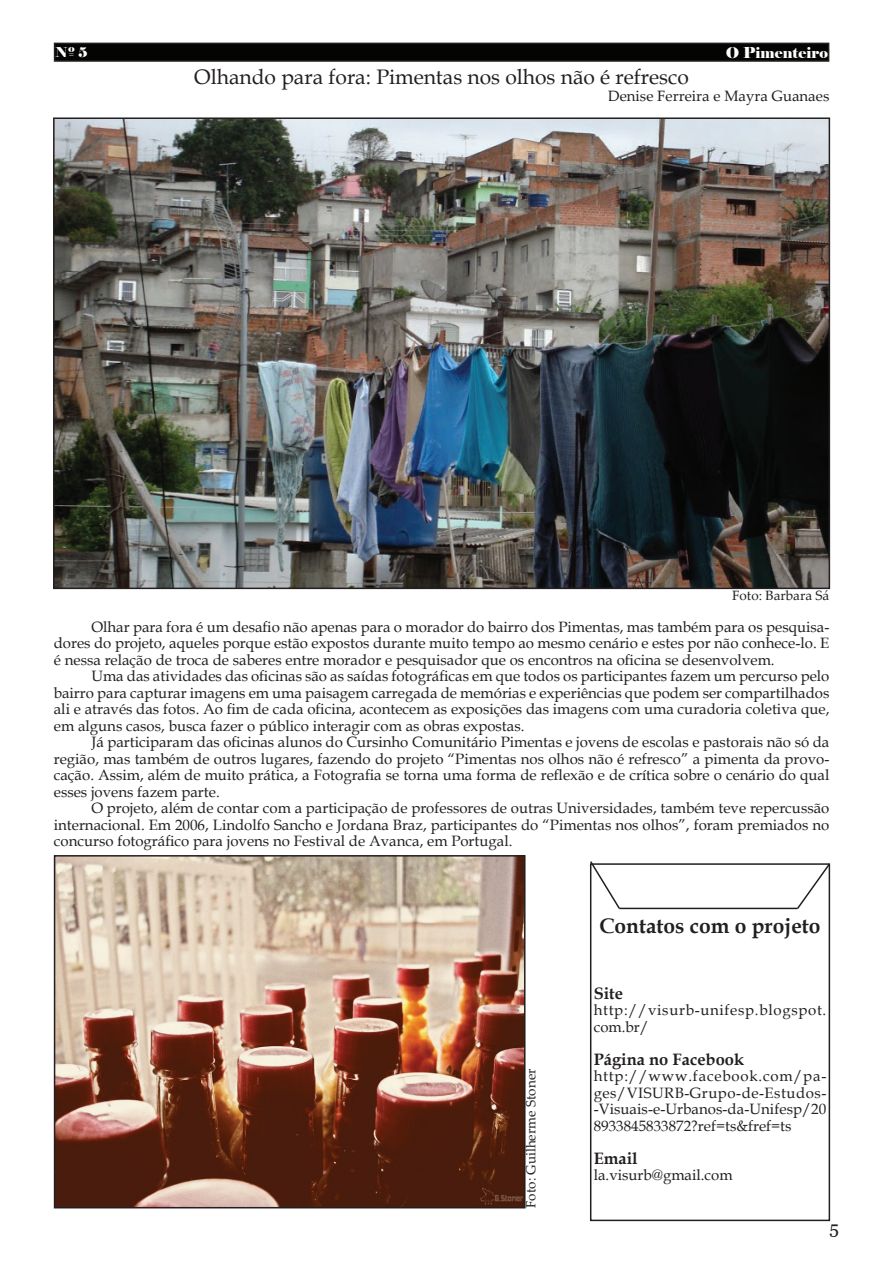
<style>
.page{position:relative;width:893px;height:1263px;background:#fff}
.page>*{position:absolute;margin:0;border:0;box-sizing:border-box;transform-origin:0 0}
.t1{font:21px "Book Antiqua";color:#231f20}
.t2{font:700 21px "Book Antiqua";color:#231f20}
.t3{font:18px "Georgia";color:#231f20}
.t4{font:700 16.5px "Book Antiqua";color:#231f20}
.t5{font:15px/16.5px "Book Antiqua";color:#231f20;text-align:justify}
.t6{font:15px/16.5px "Book Antiqua";letter-spacing:.045em;color:#231f20}
.t7{font:15px "Palatino Linotype";color:#231f20}
.t8{font:15px "Elephant";color:#fffefd}
.t9{font:13.5px "Palatino Linotype";color:#231f20}
.t10{font:13.5px "Elephant";color:#fff}
</style>
<div class="page">
<div style="left:55px;top:43px;width:773px;height:18px;background:#040503"></div>
<div style="left:54px;top:43px;width:775px;height:19px;border:1px solid #231f20"></div>
<div style="left:590px;top:863px;width:240px;height:358px;border:1px solid #231f20"></div>
<img style="left:55px;top:119px;width:773px;height:468px">
<img style="left:56px;top:857px;width:467px;height:349px">
<svg style="left:590px;top:861px;width:31px;height:49px"></svg>
<hr style="left:619px;top:908px;width:178px;height:1px;background:#231f20">
<svg style="left:795px;top:863px;width:36px;height:48px"></svg>
<p class="t10" style="left:56px;top:44px;width:34px">Nº 5</p>
<p class="t8" style="left:726px;top:44px;width:103px">O Pimenteiro</p>
<h1 class="t1" style="left:194px;top:69px;width:496px">Olhando para fora: Pimentas nos olhos não é refresco</h1>
<p class="t7" style="left:608px;top:90px;width:223px">Denise Ferreira e Mayra Guanaes</p>
<p class="t9" style="left:732px;top:590px;width:99px">Foto: Barbara Sá</p>
<p class="t5" style="left:54px;top:620px;width:777px;text-indent:37px">Olhar para fora é um desafio não apenas para o morador do bairro dos Pimentas, mas também para os pesquisa&shy;dores do projeto, aqueles porque estão expostos durante muito tempo ao mesmo cenário e estes por não conhece-lo. E é nessa relação de troca de saberes entre morador e pesquisador que os encontros na oficina se desenvolvem.</p>
<p class="t5" style="left:54px;top:670px;width:777px;text-indent:37px">Uma das atividades das oficinas são as saídas fotográficas em que todos os participantes fazem um percurso pelo bairro para capturar imagens em uma paisagem carregada de memórias e experiências que podem ser compartilhados ali e através das fotos. Ao fim de cada oficina, acontecem as exposições das imagens com uma curadoria coletiva que, em alguns casos, busca fazer o público interagir com as obras expostas.</p>
<p class="t5" style="left:54px;top:736px;width:777px;text-indent:37px">Já participaram das oficinas alunos do Cursinho Comunitário Pimentas e jovens de escolas e pastorais não só da região, mas também de outros lugares, fazendo do projeto “Pimentas nos olhos não é refresco” a pimenta da provo&shy;cação. Assim, além de muito prática, a Fotografia se torna uma forma de reflexão e de crítica sobre o cenário do qual esses jovens fazem parte.</p>
<p class="t5" style="left:54px;top:802px;width:777px;text-indent:37px">O projeto, além de contar com a participação de professores de outras Universidades, também teve repercussão internacional. Em 2006, Lindolfo Sancho e Jordana Braz, participantes do “Pimentas nos olhos”, foram premiados no concurso fotográfico para jovens no Festival de Avanca, em Portugal.</p>
<p class="t9" style="left:525px;top:1208px;width:141px;rotate:-90deg">Foto: Guilherme Stoner</p>
<h1 class="t2" style="left:599px;top:918px;width:223px">Contatos com o projeto</h1>
<p class="t4" style="left:593px;top:987px;width:31px">Site</p>
<p class="t6" style="left:593px;top:1004px;width:234px">http://visurb-unifesp.blogspot. com.br/</p>
<p class="t4" style="left:593px;top:1053px;width:152px">Página no Facebook</p>
<p class="t5" style="left:593px;top:1070px;width:234px">http://www.facebook.com/pa&shy;ges/VISURB-Grupo-de-Estudos--Visuais-e-Urbanos-da-Unifesp/20<br>8933845833872?ref=ts&amp;fref=ts</p>
<p class="t4" style="left:593px;top:1152px;width:45px">Email</p>
<p class="t5" style="left:593px;top:1169px;width:140px">la.visurb@gmail.com</p>
<p class="t3" style="left:829px;top:1221px;width:11px">5</p>
</div>
